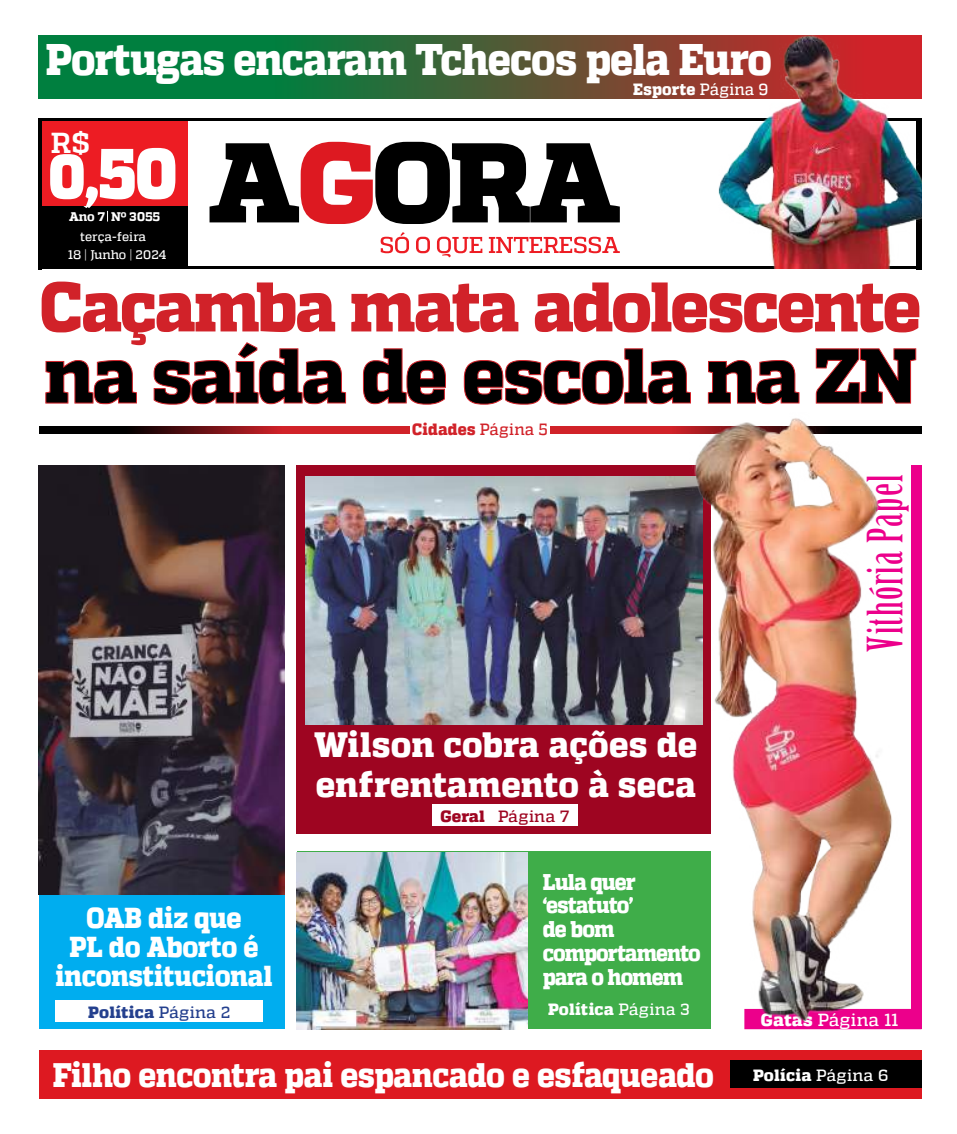
<style>
.page{position:relative;width:957px;height:1134px;background:#fff}
.page>*{position:absolute;margin:0;border:0;box-sizing:border-box;transform-origin:0 0}
.t1{font:800 77.5px "MW Quadon";letter-spacing:-.035em;color:#000;scale:.95 1}
.t2{font:800 70px "MW Quadon";letter-spacing:-.04em;color:#d12229;scale:.95 1}
.t3{font:900 62px "MW Quadon";color:#fff;scale:.9 1}
.t4{font:47.5px "Birch Std";letter-spacing:.025em;color:#ec008b}
.t5{font:800 44.12px "MW Quadon";letter-spacing:-.025em;color:#fff;scale:.9 1}
.t6{font:800 35.12px/39.8px "MW Quadon";letter-spacing:.005em;color:#fff;scale:.95 1}
.t7{font:800 33.88px "MW Quadon";letter-spacing:-.015em;color:#fff;scale:.9 1}
.t8{font:800 28.75px/28.8px "MW Quadon";letter-spacing:-.015em;color:#fff;text-align:center;scale:.9 1}
.t9{font:800 22.75px/23.9px "MW Quadon";letter-spacing:-.05em;color:#fff;scale:.9 1}
.t10{font:700 18.62px "MW Quadon";color:#fff}
.t11{font:500 17.5px "MW Quadon";letter-spacing:.015em;color:#fff}
.t12{font:800 16.25px "MW Quadon";letter-spacing:.015em;color:#fff}
.t13{font:800 16.25px "MW Quadon";letter-spacing:.01em;color:#24408e}
.t14{font:800 16.25px "MW Quadon";letter-spacing:.015em;color:#fff;scale:.95 1}
.t15{font:800 16.25px "MW Quadon";letter-spacing:.01em;color:#d12229;scale:.95 1}
.t16{font:500 16.25px "MW Quadon";letter-spacing:.02em;color:#9e0521}
.t17{font:500 12.5px/17.9px "MW Quadon";color:#fff}
.t18{font:800 12.5px "MW Quadon";letter-spacing:.01em;color:#fff}
.s1{font-weight:500}
.s2{font-size:28.88px}
.s3{font-size:70.62px}
.s4{font-weight:800}
</style>
<div class="page">
<svg style="left:38px;top:35px;width:551px;height:64px;background:#1f703b"></svg>
<div style="left:296px;top:466px;width:415px;height:368px;background:#9e0521"></div>
<div style="left:39px;top:1050px;width:882px;height:48px;background:#dd1921"></div>
<div style="left:730px;top:1060px;width:191px;height:28px;background:#000"></div>
<img style="left:296px;top:852px;width:220px;height:177px">
<div style="left:38px;top:206px;width:150px;height:63px;background:#000"></div>
<div style="left:38px;top:121px;width:150px;height:85px;background:#ed1c23"></div>
<hr style="left:38px;top:119px;width:4px;height:150px;background:#000">
<svg style="left:209px;top:142px;width:380px;height:82px"></svg>
<svg style="left:381px;top:232px;width:28px;height:21px"></svg>
<svg style="left:416px;top:237px;width:14px;height:16px"></svg>
<svg style="left:437px;top:237px;width:45px;height:20px"></svg>
<svg style="left:489px;top:237px;width:100px;height:16px"></svg>
<hr style="left:38px;top:266px;width:883px;height:3px;background:#000">
<svg style="left:39px;top:426px;width:371px;height:7px;background:#731216"></svg>
<div style="left:39px;top:466px;width:246px;height:563px;background:#00adef"></div>
<img style="left:39px;top:466px;width:246px;height:428px">
<div style="left:56px;top:1001px;width:207px;height:21px;background:#fff"></div>
<div style="left:432px;top:805px;width:145px;height:21px;background:#fff"></div>
<svg style="left:45px;top:360px;width:92px;height:44px"></svg>
<svg style="left:153px;top:342px;width:193px;height:63px"></svg>
<svg style="left:363px;top:348px;width:83px;height:57px"></svg>
<svg style="left:464px;top:348px;width:227px;height:57px"></svg>
<svg style="left:708px;top:360px;width:91px;height:44px"></svg>
<svg style="left:815px;top:348px;width:101px;height:56px"></svg>
<hr style="left:38px;top:118px;width:883px;height:3px;background:#000">
<img style="left:305px;top:476px;width:165px;height:248px">
<svg style="left:744px;top:1024px;width:177px;height:5px"></svg>
<img style="left:589px;top:35px;width:332px;height:233px">
<img style="left:470px;top:418px;width:451px;height:606px">
<h3 class="t5" style="left:46px;top:33px;width:808px">Portugas encaram Tchecos pela Euro</h3>
<p class="t14" style="left:633px;top:80px;width:144px">Esporte <span class="s1">Página 9</span></p>
<p class="t10" style="left:51px;top:131px;width:41px">R$<span class="s2">R$</span></p>
<h3 class="t3" style="left:49px;top:140px;width:143px">0,<span class="s3">50</span></h3>
<p class="t18" style="left:69px;top:209px;width:93px">Ano 7 Nº 3055</p>
<p class="t17" style="left:68px;top:228px;width:100px;text-indent:12px">terça-feira<br>18 | Junho | 2024</p>
<h2 class="t2" style="left:40px;top:266px;width:929px">Caçamba mata adolescente</h2>
<h1 class="t1" style="left:44px;top:330px;width:921px">na saída de escola na ZN</h1>
<p class="t15" style="left:412px;top:420px;width:144px">Cidades <span class="s1">Página 5</span></p>
<h3 class="t6" style="left:314px;top:725px;width:404px">Wilson cobra ações de enfrentamento à seca</h3>
<p class="t8" style="left:55px;top:904px;width:243px">OAB diz que<br>PL do Aborto é inconstitucional</p>
<p class="t13" style="left:88px;top:1003px;width:144px">Política <span class="s1">Página 2</span></p>
<p class="t16" style="left:440px;top:807px;width:130px"><span class="s4">Geral</span> Página 7</p>
<p class="t9" style="left:543px;top:870px;width:177px">Lula quer ‘estatuto’<br>de bom comportamento para o homem</p>
<p class="t12" style="left:548px;top:1000px;width:143px">Política <span class="s1">Página 3</span></p>
<h3 class="t7" style="left:53px;top:1055px;width:736px">Filho encontra pai espancado e esfaqueado</h3>
<h3 class="t4" style="left:858px;top:652px;width:178px;rotate:-90deg">Vithória Papel</h3>
<p class="t11" style="left:761px;top:1010px;width:139px"><span class="s4">Gatas</span> Página 11</p>
<p class="t12" style="left:753px;top:1065px;width:137px">Polícia <span class="s1">Página 6</span></p>
</div>
